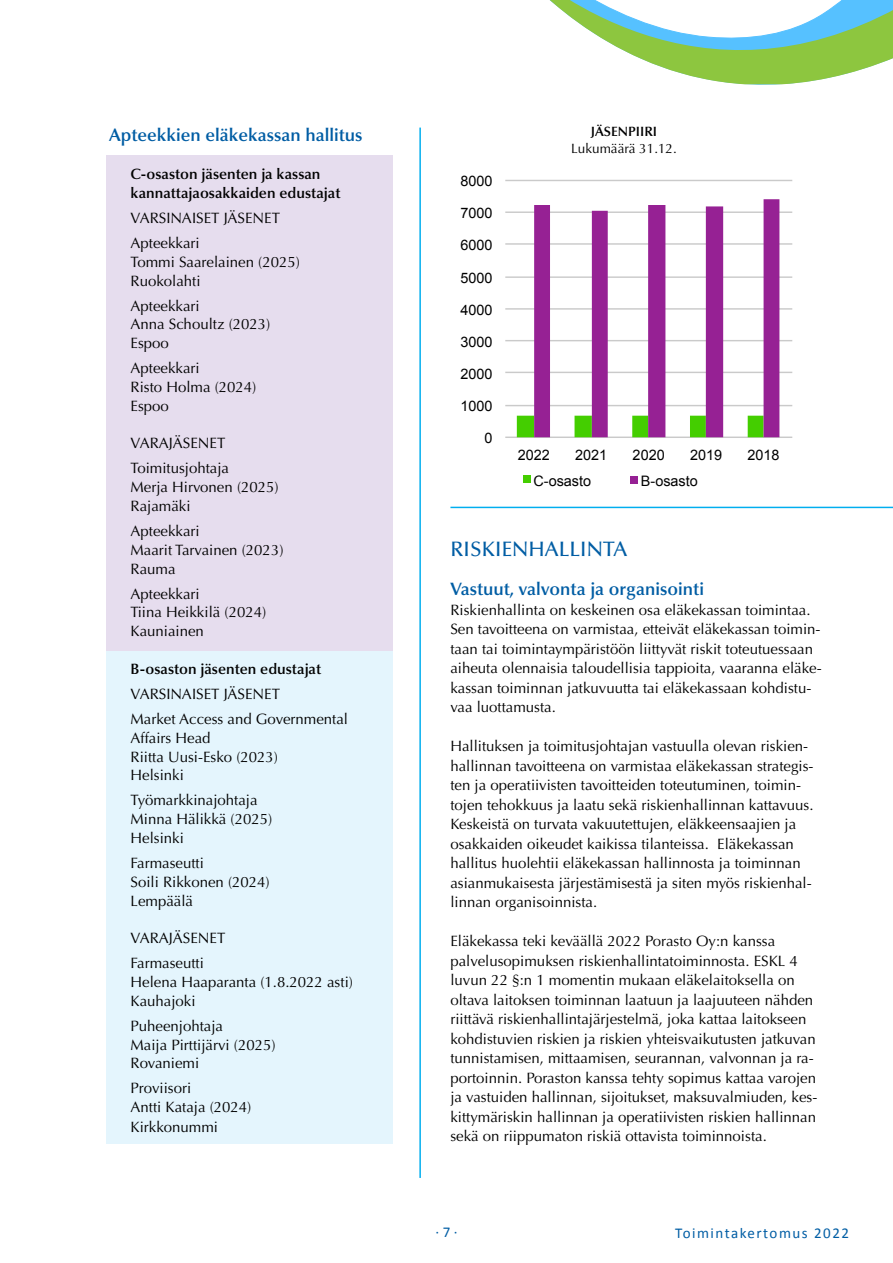
<style>
.page{position:relative;width:893px;height:1263px;background:#fff}
.page>*{position:absolute;margin:0;border:0;box-sizing:border-box;transform-origin:0 0}
.otiskko_14_14_optima{font:500 21px "Optima LT Std";color:#005da4}
.otiskko_14_14_optima-2{font:600 18px "Optima LT Std";color:#005da4}
.Väliots__12_13_otima{font:600 18px "Optima LT Std";color:#005da4}
.Leipis_10_13_Otima_r{font:15px/19.5px "Optima LT Std";color:#000}
.Leipis_10_13_Otima_r-2{font:600 15px/18.8px "Optima LT Std";color:#000}
.t1{font:15px "Calibri";letter-spacing:.1em;color:#005da4}
.t2{font:14.4px/27.5px "Arial";color:#000}
.Leipis_10_13_Otima_r-3{font:13.5px "Optima LT Std";color:#000}
.Leipis_10_13_Otima_r-4{font:600 13.5px "Optima LT Std";color:#000}
</style>
<div class="page">
<svg style="left:550px;top:0;width:343px;height:84px"></svg>
<div style="left:106px;top:155px;width:286px;height:498px;background:#e6ddee"></div>
<div style="left:106px;top:651px;width:286px;height:492px;background:#e4f5fd"></div>
<hr style="left:419px;top:128px;width:2px;height:1050px;background:#00aeef">
<hr style="left:450px;top:507px;width:443px;height:1px;background:#00aeef">
<hr style="left:505px;top:437px;width:287px;height:1px;background:#cacaca">
<hr style="left:505px;top:405px;width:287px;height:1px;background:#cacaca">
<hr style="left:505px;top:372px;width:287px;height:1px;background:#cacaca">
<hr style="left:505px;top:340px;width:287px;height:1px;background:#cacaca">
<hr style="left:505px;top:308px;width:287px;height:2px;background:#cacaca">
<hr style="left:505px;top:276px;width:287px;height:2px;background:#cacaca">
<hr style="left:505px;top:243px;width:287px;height:2px;background:#cacaca">
<hr style="left:505px;top:211px;width:287px;height:2px;background:#cacaca">
<hr style="left:505px;top:180px;width:287px;height:1px;background:#cacaca">
<svg style="left:517px;top:416px;width:17px;height:21px"></svg>
<svg style="left:534px;top:199px;width:245px;height:238px"></svg>
<div style="left:523px;top:476px;width:8px;height:7px;background:#44ce00"></div>
<div style="left:631px;top:476px;width:7px;height:8px;background:#962194"></div>
<p class="Väliots__12_13_otima" style="left:109px;top:124px;width:255px">Apteekkien eläkekassan hallitus</p>
<p class="Leipis_10_13_Otima_r-2" style="left:131px;top:165px;width:211px">C-osaston jäsenten ja kassan kannattajaosakkaiden edustajat</p>
<p class="Leipis_10_13_Otima_r" style="left:131px;top:208px;width:151px">VARSINAISET JÄSENET</p>
<p class="Leipis_10_13_Otima_r" style="left:131px;top:233px;width:71px">Apteekkari</p>
<p class="Leipis_10_13_Otima_r" style="left:131px;top:252px;width:171px">Tommi Saarelainen (2025)</p>
<p class="Leipis_10_13_Otima_r" style="left:131px;top:271px;width:72px">Ruokolahti</p>
<p class="Leipis_10_13_Otima_r" style="left:131px;top:296px;width:71px">Apteekkari</p>
<p class="Leipis_10_13_Otima_r" style="left:131px;top:315px;width:141px">Anna Schoultz (2023)</p>
<p class="Leipis_10_13_Otima_r" style="left:131px;top:334px;width:40px">Espoo</p>
<p class="Leipis_10_13_Otima_r" style="left:131px;top:359px;width:71px">Apteekkari</p>
<p class="Leipis_10_13_Otima_r" style="left:131px;top:377px;width:127px">Risto Holma (2024)</p>
<p class="Leipis_10_13_Otima_r" style="left:131px;top:396px;width:40px">Espoo</p>
<p class="Leipis_10_13_Otima_r" style="left:131px;top:434px;width:96px">VARAJÄSENET</p>
<p class="Leipis_10_13_Otima_r" style="left:131px;top:459px;width:100px">Toimitusjohtaja</p>
<p class="Leipis_10_13_Otima_r" style="left:131px;top:478px;width:150px">Merja Hirvonen (2025)</p>
<p class="Leipis_10_13_Otima_r" style="left:131px;top:496px;width:61px">Rajamäki</p>
<p class="Leipis_10_13_Otima_r" style="left:131px;top:521px;width:71px">Apteekkari</p>
<p class="Leipis_10_13_Otima_r" style="left:131px;top:540px;width:154px">Maarit Tarvainen (2023)</p>
<p class="Leipis_10_13_Otima_r" style="left:131px;top:559px;width:46px">Rauma</p>
<p class="Leipis_10_13_Otima_r" style="left:131px;top:584px;width:71px">Apteekkari</p>
<p class="Leipis_10_13_Otima_r" style="left:131px;top:603px;width:137px">Tiina Heikkilä (2024)</p>
<p class="Leipis_10_13_Otima_r" style="left:131px;top:622px;width:75px">Kauniainen</p>
<p class="Leipis_10_13_Otima_r-2" style="left:131px;top:659px;width:192px">B-osaston jäsenten edustajat</p>
<p class="Leipis_10_13_Otima_r" style="left:131px;top:684px;width:151px">VARSINAISET JÄSENET</p>
<p class="Leipis_10_13_Otima_r" style="left:131px;top:710px;width:219px;line-height:18.8px">Market Access and Governmental<br>Affairs Head</p>
<p class="Leipis_10_13_Otima_r" style="left:131px;top:747px;width:149px">Riitta Uusi-Esko (2023)</p>
<p class="Leipis_10_13_Otima_r" style="left:131px;top:766px;width:55px">Helsinki</p>
<p class="Leipis_10_13_Otima_r" style="left:131px;top:791px;width:128px">Työmarkkinajohtaja</p>
<p class="Leipis_10_13_Otima_r" style="left:131px;top:809px;width:143px">Minna Hälikkä (2025)</p>
<p class="Leipis_10_13_Otima_r" style="left:131px;top:828px;width:55px">Helsinki</p>
<p class="Leipis_10_13_Otima_r" style="left:131px;top:853px;width:75px">Farmaseutti</p>
<p class="Leipis_10_13_Otima_r" style="left:131px;top:872px;width:141px">Soili Rikkonen (2024)</p>
<p class="Leipis_10_13_Otima_r" style="left:131px;top:891px;width:64px">Lempäälä</p>
<p class="Leipis_10_13_Otima_r" style="left:131px;top:928px;width:96px">VARAJÄSENET</p>
<p class="Leipis_10_13_Otima_r" style="left:131px;top:953px;width:75px">Farmaseutti</p>
<p class="Leipis_10_13_Otima_r" style="left:131px;top:972px;width:224px">Helena Haaparanta (1.8.2022 asti)</p>
<p class="Leipis_10_13_Otima_r" style="left:131px;top:991px;width:67px">Kauhajoki</p>
<p class="Leipis_10_13_Otima_r" style="left:131px;top:1016px;width:94px">Puheenjohtaja</p>
<p class="Leipis_10_13_Otima_r" style="left:131px;top:1035px;width:147px">Maija Pirttijärvi (2025)</p>
<p class="Leipis_10_13_Otima_r" style="left:131px;top:1054px;width:70px">Rovaniemi</p>
<p class="Leipis_10_13_Otima_r" style="left:131px;top:1079px;width:62px">Proviisori</p>
<p class="Leipis_10_13_Otima_r" style="left:131px;top:1097px;width:122px">Antti Kataja (2024)</p>
<p class="Leipis_10_13_Otima_r" style="left:131px;top:1117px;width:89px">Kirkkonummi</p>
<p class="t2" style="left:209px;top:316px;width:34px">8000</p>
<p class="t2" style="left:209px;top:380px;width:34px">6000</p>
<p class="t2" style="left:209px;top:477px;width:34px">3000</p>
<p class="t2" style="left:209px;top:541px;width:34px">1000</p>
<p class="t2" style="left:159px;top:617px;width:34px">2022</p>
<p class="t2" style="left:461px;top:168px;width:34px">8000</p>
<p class="t2" style="left:461px;top:200px;width:34px">7000</p>
<p class="t2" style="left:461px;top:232px;width:34px">6000</p>
<p class="t2" style="left:461px;top:264px;width:34px">5000</p>
<p class="t2" style="left:461px;top:296px;width:34px">4000</p>
<p class="t2" style="left:461px;top:328px;width:34px">3000</p>
<p class="t2" style="left:461px;top:360px;width:34px">2000</p>
<p class="t2" style="left:461px;top:392px;width:34px">1000</p>
<p class="t2" style="left:485px;top:424px;width:10px">0</p>
<p class="Leipis_10_13_Otima_r-4" style="left:591px;top:123px;width:68px">JÄSENPIIRI</p>
<p class="Leipis_10_13_Otima_r-3" style="left:571px;top:141px;width:107px">Lukumäärä 31.12.</p>
<p class="t2" style="left:641px;top:440px;width:59px">C-osasto<br>B-osasto</p>
<p class="t2" style="left:518px;top:442px;width:34px">2022</p>
<p class="t2" style="left:575px;top:442px;width:34px">2021</p>
<p class="t2" style="left:633px;top:442px;width:34px">2020</p>
<p class="t2" style="left:690px;top:442px;width:34px">2019</p>
<p class="t2" style="left:747px;top:442px;width:34px">2018</p>
<p class="t2" style="left:533px;top:467px;width:59px">C-osasto</p>
<h2 class="otiskko_14_14_optima" style="left:450px;top:537px;width:179px">RISKIENHALLINTA</h2>
<h2 class="otiskko_14_14_optima-2" style="left:450px;top:579px;width:255px">Vastuut, valvonta ja organisointi</h2>
<p class="Leipis_10_13_Otima_r" style="left:450px;top:600px;width:373px">Riskienhallinta on keskeinen osa eläkekassan toimintaa.<br>Sen tavoitteena on varmistaa, etteivät eläkekassan toimin&shy;taan tai toimintaympäristöön liittyvät riskit toteutuessaan aiheuta olennaisia taloudellisia tappioita, vaaranna eläke&shy;kassan toiminnan jatkuvuutta tai eläkekassaan kohdistu&shy;vaa luottamusta.</p>
<p class="Leipis_10_13_Otima_r" style="left:450px;top:736px;width:365px">Hallituksen ja toimitusjohtajan vastuulla olevan riskien&shy;hallinnan tavoitteena on varmistaa eläkekassan strategis&shy;ten ja operatiivisten tavoitteiden toteutuminen, toimin&shy;tojen tehokkuus ja laatu sekä riskienhallinnan kattavuus.<br>Keskeistä on turvata vakuutettujen, eläkkeensaajien ja osakkaiden oikeudet kaikissa tilanteissa. Eläkekassan hallitus huolehtii eläkekassan hallinnosta ja toiminnan asianmukaisesta järjestämisestä ja siten myös riskienhal&shy;linnan organisoinnista.</p>
<p class="Leipis_10_13_Otima_r" style="left:450px;top:931px;width:368px">Eläkekassa teki keväällä 2022 Porasto Oy:n kanssa palvelusopimuksen riskienhallintatoiminnosta. ESKL 4 luvun 22 §:n 1 momentin mukaan eläkelaitoksella on oltava laitoksen toiminnan laatuun ja laajuuteen nähden riittävä riskienhallintajärjestelmä, joka kattaa laitokseen kohdistuvien riskien ja riskien yhteisvaikutusten jatkuvan tunnistamisen, mittaamisen, seurannan, valvonnan ja ra&shy;portoinnin. Poraston kanssa tehty sopimus kattaa varojen ja vastuiden hallinnan, sijoitukset, maksuvalmiuden, kes&shy;kittymäriskin hallinnan ja operatiivisten riskien hallinnan sekä on riippumaton riskiä ottavista toiminnoista.</p>
<p class="t2" style="left:438px;top:590px;width:34px">2019</p>
<p class="t2" style="left:496px;top:590px;width:34px">2018</p>
<p class="t1" style="left:435px;top:1223px;width:23px">· 7 ·</p>
<p class="t1" style="left:675px;top:1224px;width:175px">Toimintakertomus 2022</p>
</div>
